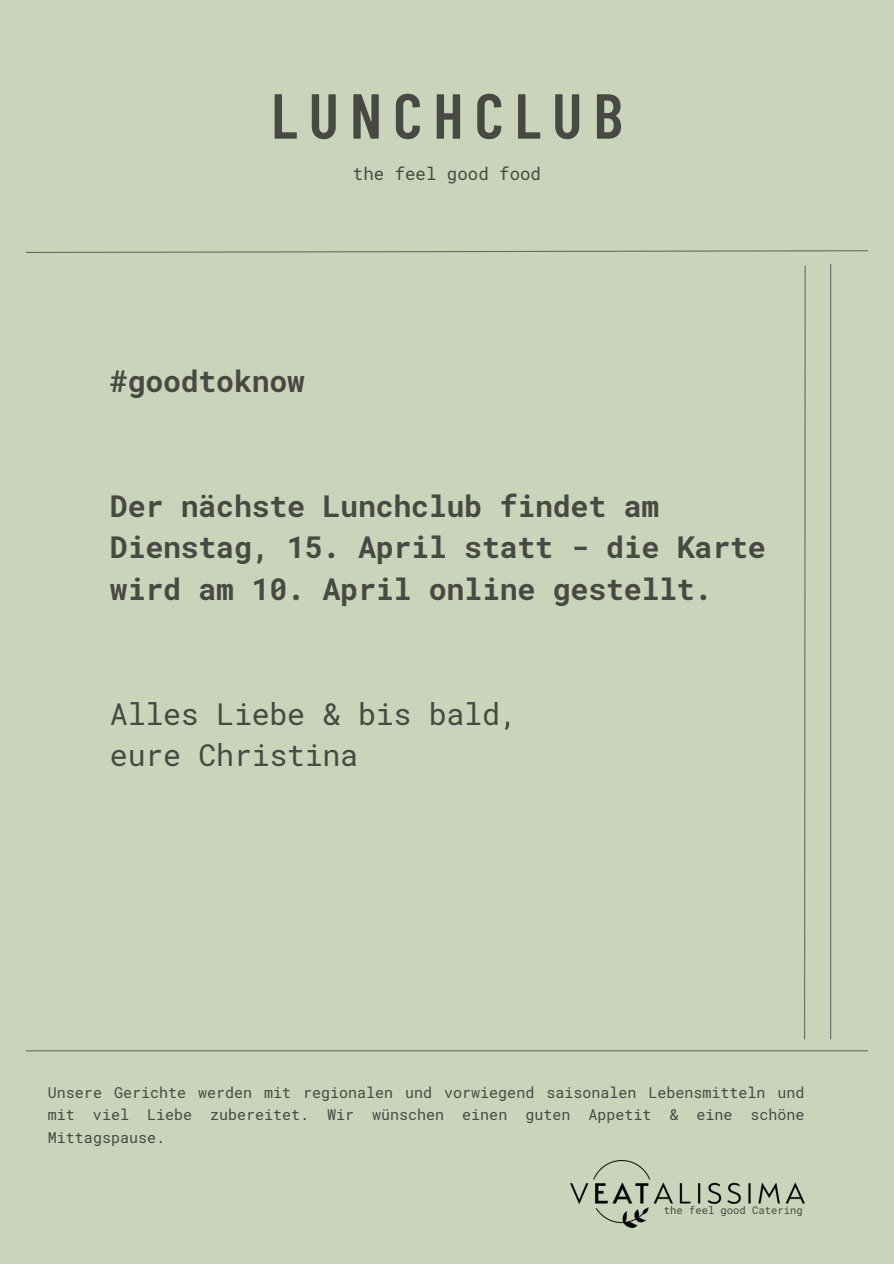
<style>
.page{position:relative;width:894px;height:1264px;background:#fff}
.page>*{position:absolute;margin:0;border:0;box-sizing:border-box;transform-origin:0 0}
.t1{font:600 63.45px "Barlow Condensed";letter-spacing:.175em;color:#474942}
.t2{font:700 30px/41.7px "Roboto Mono";letter-spacing:-.01em;color:#474942}
.t3{font:30px/41.7px "Roboto Mono";letter-spacing:-.01em;color:#474942}
.t4{font:17.4px "Roboto Mono";color:#474942}
.t5{font:15px/22.5px "Roboto Mono";color:#474942;text-align:justify}
.t6{font:10.5px "Roboto Mono";color:#474942}
</style>
<div class="page">
<div style="left:0;top:0;width:893px;height:1263px;background:#cad4ba"></div>
<svg style="left:25px;top:250px;width:843px;height:3px"></svg>
<hr style="left:26px;top:1050px;width:841px;height:1px;background:#68696b">
<img style="left:570px;top:1160px;width:233px;height:67px">
<svg style="left:804px;top:265px;width:2px;height:775px;background:#92978c"></svg>
<hr style="left:829px;top:264px;width:2px;height:774px;background:#68696b">
<h1 class="t1" style="left:271px;top:75px;width:353px">LUNCHCLUB</h1>
<h4 class="t4" style="left:353px;top:162px;width:189px">the feel good food</h4>
<p class="t2" style="left:110px;top:359px;width:197px">#goodtoknow</p>
<h2 class="t2" style="left:110px;top:484px;width:657px">Der nächste Lunchclub findet am<br>Dienstag, 15. April statt - die Karte wird am 10. April online gestellt.</h2>
<h2 class="t3" style="left:110px;top:692px;width:409px">Alles Liebe &amp; bis bald, eure Christina</h2>
<h3 class="t5" style="left:48px;top:1080px;width:757px">Unsere Gerichte werden mit regionalen und vorwiegend saisonalen Lebensmitteln und mit viel Liebe zubereitet. Wir wünschen einen guten Appetit &amp; eine schöne Mittagspause.</h3>
<p class="t6" style="left:663px;top:1203px;width:140px">the feel good Catering</p>
</div>
